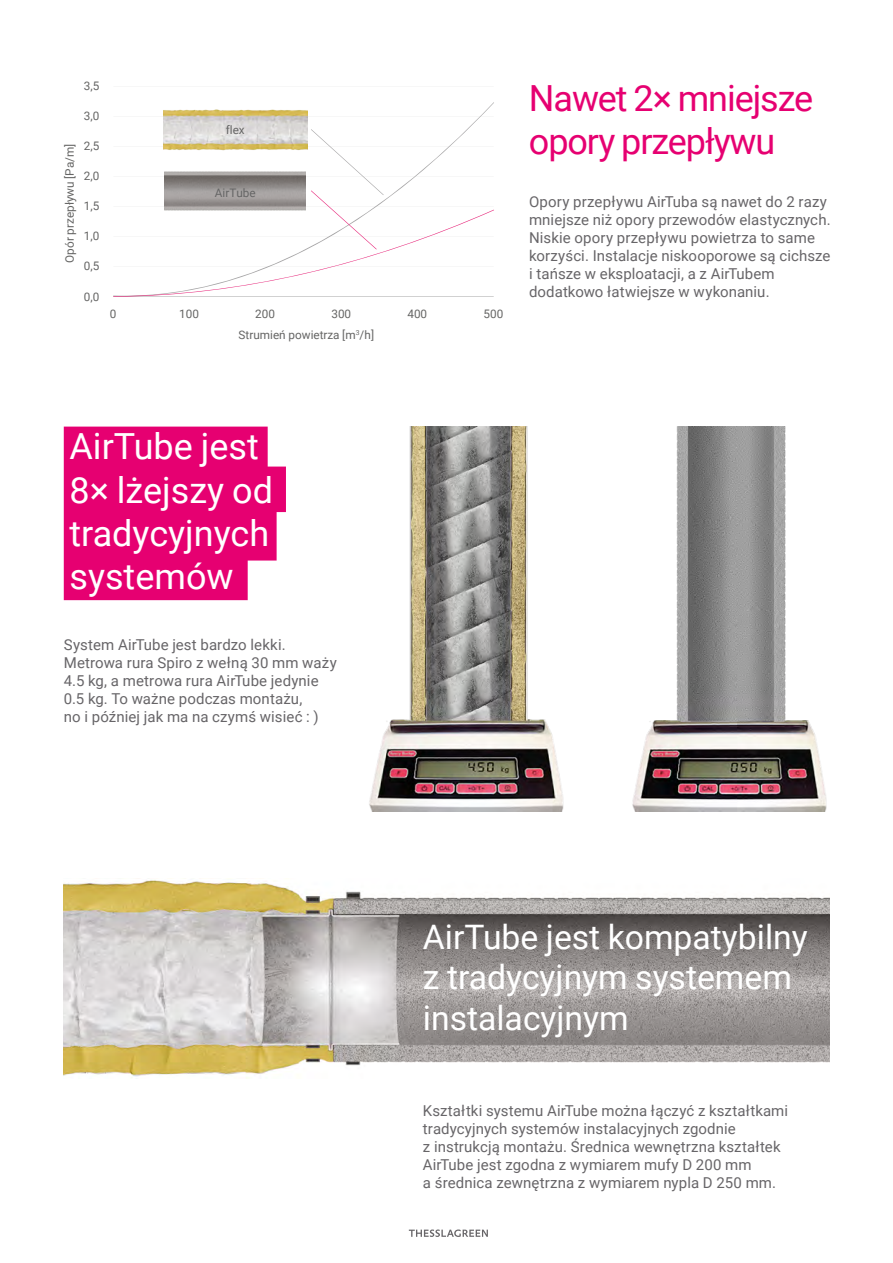
<style>
.page{position:relative;width:893px;height:1263px;background:#fff}
.page>*{position:absolute;margin:0;border:0;box-sizing:border-box;transform-origin:0 0}
.t1{font:36px/43.2px "Roboto";color:#fff}
.t2{font:36px/43.2px "Roboto";letter-spacing:-.03em;color:#e60071}
.t3{font:33.75px/40.5px "Roboto";color:#fff}
.t4{font:15px/18px "Roboto";letter-spacing:.005em;color:#676568}
.t5{font:11.7px "Roboto";color:#656564}
.t6{font:11.7px "Roboto";color:#656565}
</style>
<div class="page">
<svg style="left:64px;top:427px;width:222px;height:173px;background:#e7117a"></svg>
<svg style="left:409px;top:1229px;width:79px;height:8px"></svg>
<hr style="left:113px;top:86px;width:381px;height:1px;background:#dadada">
<hr style="left:113px;top:297px;width:381px;height:1px;background:#656565">
<img style="left:163px;top:109px;width:144px;height:20px">
<svg style="left:113px;top:129px;width:381px;height:168px"></svg>
<img style="left:369px;top:427px;width:458px;height:385px">
<img style="left:63px;top:878px;width:767px;height:201px">
<p class="t5" style="left:84px;top:78px;width:17px">3,5</p>
<p class="t5" style="left:84px;top:108px;width:17px">3,0</p>
<p class="t5" style="left:84px;top:138px;width:17px">2,5</p>
<p class="t5" style="left:62px;top:263px;width:121px;rotate:-90deg">Opór przepływu [Pa/m]</p>
<p class="t5" style="left:84px;top:168px;width:17px">2,0</p>
<p class="t5" style="left:84px;top:198px;width:17px">1,5</p>
<p class="t5" style="left:84px;top:228px;width:17px">1,0</p>
<p class="t5" style="left:84px;top:258px;width:17px">0,5</p>
<p class="t5" style="left:84px;top:288px;width:17px">0,0</p>
<p class="t6" style="left:226px;top:122px;width:20px">flex</p>
<p class="t6" style="left:215px;top:185px;width:42px">AirTube</p>
<p class="t5" style="left:110px;top:306px;width:8px">0</p>
<p class="t5" style="left:179px;top:306px;width:21px">100</p>
<p class="t5" style="left:255px;top:306px;width:21px">200</p>
<p class="t5" style="left:331px;top:306px;width:21px">300</p>
<p class="t5" style="left:407px;top:306px;width:21px">400</p>
<p class="t5" style="left:484px;top:306px;width:21px">500</p>
<p class="t5" style="left:239px;top:327px;width:137px">Strumień powietrza [m<sup>3</sup>/h]</p>
<h1 class="t2" style="left:529px;top:75px;width:286px">Nawet 2× mniejsze opory przepływu</h1>
<p class="t4" style="left:529px;top:192px;width:303px">Opory przepływu AirTuba są nawet do 2 razy mniejsze niż opory przewodów elastycznych.<br>Niskie opory przepływu powietrza to same korzyści. Instalacje niskooporowe są cichsze i tańsze w eksploatacji, a z AirTubem dodatkowo łatwiejsze w wykonaniu.</p>
<h1 class="t1" style="left:69px;top:424px;width:205px">AirTube jest  <br>8× lżejszy od tradycyjnych systemów</h1>
<p class="t4" style="left:64px;top:635px;width:274px">System AirTube jest bardzo lekki.<br>Metrowa rura Spiro z wełną 30 mm waży 4.5 kg, a metrowa rura AirTube jedynie 0.5 kg. To ważne podczas montażu,<br>no i później jak ma na czymś wisieć : )</p>
<h2 class="t3" style="left:423px;top:915px;width:390px">AirTube jest kompatybilny   z tradycyjnym systemem instalacyjnym</h2>
<p class="t4" style="left:423px;top:1101px;width:367px">Kształtki systemu AirTube można łączyć z kształtkami tradycyjnych systemów instalacyjnych zgodnie<br>z instrukcją montażu. Średnica wewnętrzna kształtek AirTube jest zgodna z wymiarem mufy D 200 mm<br>a średnica zewnętrzna z wymiarem nypla D 250 mm.</p>
</div>
